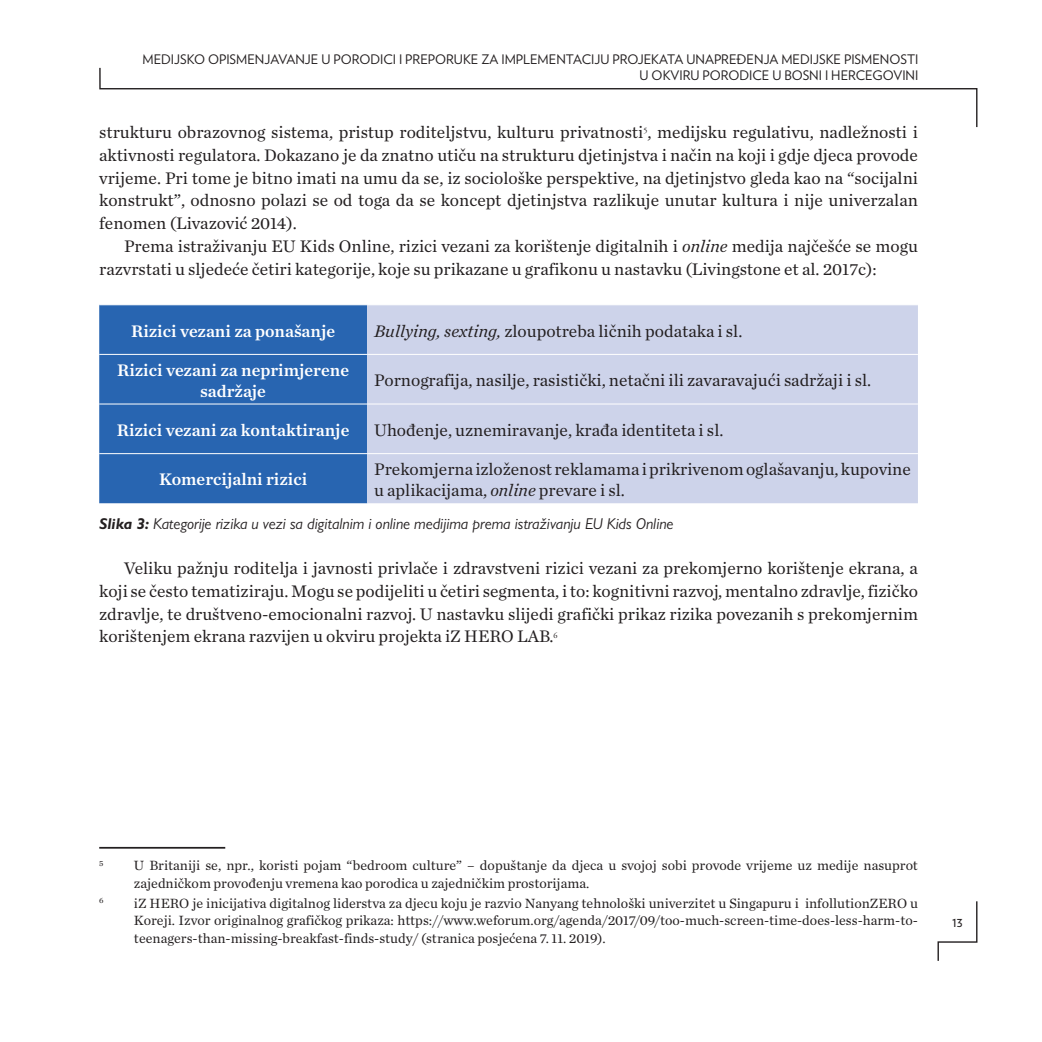
<style>
.page{position:relative;width:1042px;height:1042px;background:#fff}
.page>*{position:absolute;margin:0;border:0;box-sizing:border-box;transform-origin:0 0}
.t1{font:17.5px/22.8px "Chronicle Text G1";color:#231f20;text-align:justify}
.t2{font:17.5px/21px "Chronicle Text G1 Semi";color:#fff;text-align:center}
.t3{font:italic 15.75px "Gill Sans MT Pro";color:#231f20}
.t4{font:14px/17.5px "Chronicle Text G1";color:#231f20}
.t5{font:14px "Verlag";color:#231f20}
.t6{font:13.12px/15.8px "Verlag";color:#231f20;text-align:right}
.t7{font:8.22px "Chronicle Text G1";color:#231f20}
.s1{font-style:italic}
.s2{font-weight:700}
</style>
<div class="page">
<svg style="left:937px;top:901px;width:41px;height:60px"></svg>
<svg style="left:99px;top:67px;width:879px;height:61px"></svg>
<div style="left:99px;top:305px;width:268px;height:198px;background:#2865b1"></div>
<div style="left:367px;top:305px;width:551px;height:198px;background:#cdd3ea"></div>
<hr style="left:99px;top:354px;width:268px;height:1px;background:#fff">
<hr style="left:367px;top:354px;width:551px;height:1px;background:#fff">
<hr style="left:99px;top:403px;width:268px;height:1px;background:#fff">
<hr style="left:367px;top:403px;width:551px;height:1px;background:#fff">
<hr style="left:99px;top:453px;width:268px;height:1px;background:#fff">
<hr style="left:367px;top:453px;width:551px;height:1px;background:#fff">
<hr style="left:99px;top:847px;width:126px;height:1px;background:#231f20">
<p class="t6" style="left:142px;top:51px;width:777px">MEDIJSKO OPISMENJAVANJE U PORODICI I PREPORUKE ZA IMPLEMENTACIJU PROJEKATA UNAPREĐENJA MEDIJSKE PISMENOSTI<br>U OKVIRU PORODICE U BOSNI I HERCEGOVINI</p>
<p class="t1" style="left:99px;top:120px;width:820px">strukturu obrazovnog sistema, pristup roditeljstvu, kulturu privatnosti<sup>5</sup>, medijsku regulativu, nadležnosti i aktivnosti regulatora. Dokazano je da znatno utiču na strukturu djetinjstva i način na koji i gdje djeca provode vrijeme. Pri tome je bitno imati na umu da se, iz sociološke perspektive, na djetinjstvo gleda kao na “socijalni konstrukt”, odnosno polazi se od toga da se koncept djetinjstva razlikuje unutar kultura i nije univerzalan fenomen (Livazović 2014).</p>
<p class="t1" style="left:99px;top:234px;width:820px;text-indent:25px">Prema istraživanju EU Kids Online, rizici vezani za korištenje digitalnih i <span class="s1">online</span> medija najčešće se mogu razvrstati u sljedeće četiri kategorije, koje su prikazane u grafikonu u nastavku (Livingstone et al. 2017c):</p>
<p class="t2" style="left:131px;top:319px;width:205px">Rizici vezani za ponašanje</p>
<p class="t1" style="left:374px;top:318px;width:370px"><span class="s1">Bullying, sexting,</span> zloupotreba ličnih podataka i sl.</p>
<p class="t2" style="left:117px;top:358px;width:233px">Rizici vezani za neprimjerene sadržaje</p>
<p class="t1" style="left:374px;top:368px;width:498px">Pornografija, nasilje, rasistički, netačni ili zavaravajući sadržaji i sl.</p>
<p class="t2" style="left:117px;top:418px;width:234px">Rizici vezani za kontaktiranje</p>
<p class="t1" style="left:374px;top:418px;width:351px">Uhođenje, uznemiravanje, krađa identiteta i sl.</p>
<p class="t2" style="left:159px;top:468px;width:150px">Komercijalni rizici</p>
<p class="t1" style="left:374px;top:458px;width:538px;line-height:21px">Prekomjerna izloženost reklamama i prikrivenom oglašavanju, kupovine u aplikacijama, <span class="s1">online</span> prevare i sl.</p>
<p class="t3" style="left:99px;top:514px;width:576px"><span class="s2">Slika 3:</span> Kategorije rizika u vezi sa digitalnim i online medijima prema istraživanju EU Kids Online</p>
<p class="t1" style="left:99px;top:556px;width:820px;text-indent:25px">Veliku pažnju roditelja i javnosti privlače i zdravstveni rizici vezani za prekomjerno korištenje ekrana, a koji se često tematiziraju. Mogu se podijeliti u četiri segmenta, i to: kognitivni razvoj, mentalno zdravlje, fizičko zdravlje, te društveno-emocionalni razvoj. U nastavku slijedi grafički prikaz rizika povezanih s prekomjernim korištenjem ekrana razvijen u okviru projekta iZ HERO LAB.<sup>6</sup></p>
<p class="t7" style="left:99px;top:856px;width:6px">5</p>
<p class="t4" style="left:134px;top:856px;width:785px">U Britaniji se, npr., koristi pojam “bedroom culture” – dopuštanje da djeca u svojoj sobi provode vrijeme uz medije nasuprot zajedničkom provođenju vremena kao porodica u zajedničkim prostorijama.</p>
<p class="t7" style="left:99px;top:894px;width:6px">6</p>
<p class="t4" style="left:134px;top:893px;width:785px;text-align:justify">iZ HERO je inicijativa digitalnog liderstva za djecu koju je razvio Nanyang tehnološki univerzitet u Singapuru i infollutionZERO u Koreji. Izvor originalnog grafičkog prikaza: https://www.weforum.org/agenda/2017/09/too-much-screen-time-does-less-harm-to&shy;teenagers-than-missing-breakfast-finds-study/ (stranica posjećena 7. 11. 2019).</p>
<p class="t5" style="left:952px;top:911px;width:12px">13</p>
</div>
